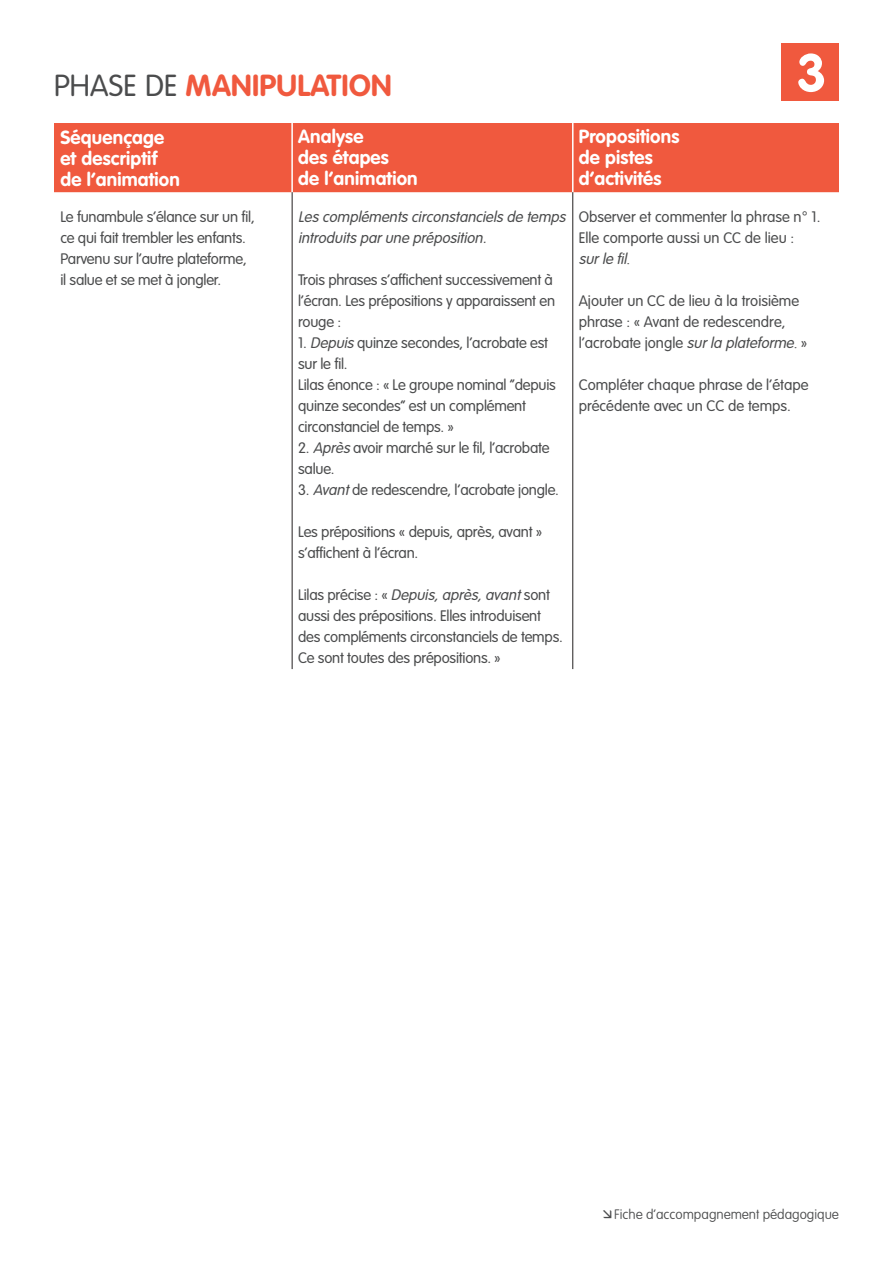
<style>
.page{position:relative;width:893px;height:1263px;background:#fff}
.page>*{position:absolute;margin:0;border:0;box-sizing:border-box;transform-origin:0 0}
.t1{font:700 52.5px "VAG Rounded Std";color:#fff}
._03_Tablo_Surtitre_G{font:700 30px "VAG Rounded Std";letter-spacing:.01em;color:#f0593e}
._03_Tablo_Titre_têti{font:700 18.75px/21px "VAG Rounded Std";letter-spacing:.01em;color:#fff}
._04_Tablo_Txt_couran{font:300 15px/21px "VAG Rounded Std";letter-spacing:-.015em;color:#4b4c4d}
.t2{font:italic 300 15px/21px "VAG Rounded Std";color:#4b4c4d}
.t3{font:100 13.5px "VAG Rounded Std";color:#4b4c4d}
.s1{font-weight:300;color:#4b4c4d}
.s2{font-style:italic}
.s3{font-family:"Times New Roman";font-weight:400}
</style>
<div class="page">
<div style="left:781px;top:43px;width:58px;height:58px;background:#f0593e"></div>
<div style="left:54px;top:123px;width:785px;height:69px;background:#f0593e"></div>
<hr style="left:291px;top:123px;width:2px;height:69px;background:#fff">
<hr style="left:572px;top:123px;width:1px;height:69px;background:#fff">
<hr style="left:292px;top:192px;width:1px;height:477px;background:#231f20">
<hr style="left:572px;top:192px;width:1px;height:477px;background:#231f20">
<p class="_03_Tablo_Surtitre_G" style="left:54px;top:68px;width:339px"><span class="s1">PHASE DE</span> MANIPULATION</p>
<h1 class="t1" style="left:797px;top:42px;width:32px">3</h1>
<p class="_03_Tablo_Titre_têti" style="left:60px;top:127px;width:121px">Séquençage et descriptif de l’animation</p>
<p class="_03_Tablo_Titre_têti" style="left:298px;top:127px;width:121px">Analyse<br>des étapes<br>de l’animation</p>
<p class="_03_Tablo_Titre_têti" style="left:579px;top:127px;width:102px">Propositions de pistes d’activités</p>
<p class="_04_Tablo_Txt_couran" style="left:60px;top:207px;width:196px">Le funambule s’élance sur un fil, ce qui fait trembler les enfants.</p>
<p class="_04_Tablo_Txt_couran" style="left:60px;top:249px;width:188px">Parvenu sur l’autre plateforme, il salue et se met à jongler.</p>
<p class="_04_Tablo_Txt_couran" style="left:579px;top:207px;width:243px">Observer et commenter la phrase n° 1.</p>
<p class="_04_Tablo_Txt_couran" style="left:579px;top:228px;width:217px">Elle comporte aussi un CC de lieu : <span class="s2">surle fil</span><span class="s3">.</span></p>
<p class="_04_Tablo_Txt_couran" style="left:579px;top:291px;width:230px">Ajouter un CC de lieu à la troisième phrase : « Avant de redescendre, l’acrobate jongle <span class="s2">surla plateforme</span><span class="s3">.</span> »</p>
<p class="_04_Tablo_Txt_couran" style="left:579px;top:375px;width:231px">Compléter chaque phrase de l’étape précédente avec un CC de temps.</p>
<p class="t2" style="left:298px;top:207px;width:273px">Lescomplémentscirconstancielsde temps introduitsparune préposition.</p>
<p class="_04_Tablo_Txt_couran" style="left:298px;top:270px;width:258px">Trois phrases s’affichent successivement à l’écran. Les prépositions y apparaissent en rouge :</p>
<p class="_04_Tablo_Txt_couran" style="left:298px;top:333px;width:251px">1. <span class="s2">Depuis</span>quinze secondes, l’acrobate est sur le fil.</p>
<p class="_04_Tablo_Txt_couran" style="left:298px;top:375px;width:259px">Lilas énonce : « Le groupe nominal “depuis quinze secondes” est un complément circonstanciel de temps. »</p>
<p class="_04_Tablo_Txt_couran" style="left:298px;top:438px;width:253px">2. <span class="s2">Après</span>avoir marché sur le fil, l’acrobate salue.</p>
<p class="_04_Tablo_Txt_couran" style="left:298px;top:480px;width:262px">3. <span class="s2">Avant</span>de redescendre, l’acrobate jongle.</p>
<p class="_04_Tablo_Txt_couran" style="left:298px;top:522px;width:246px">Les prépositions « depuis, après, avant » s’affichent à l’écran.</p>
<p class="_04_Tablo_Txt_couran" style="left:298px;top:585px;width:266px">L i l a s p ré c i s e : « <span class="s2">Depuis,après,avant</span>s o n t aussi des prépositions. Elles introduisent des compléments circonstanciels de temps.<br>Ce sont toutes des prépositions. »</p>
<p class="t3" style="left:614px;top:1207px;width:226px">Fiche d’accompagnement pédagogique</p>
</div>
